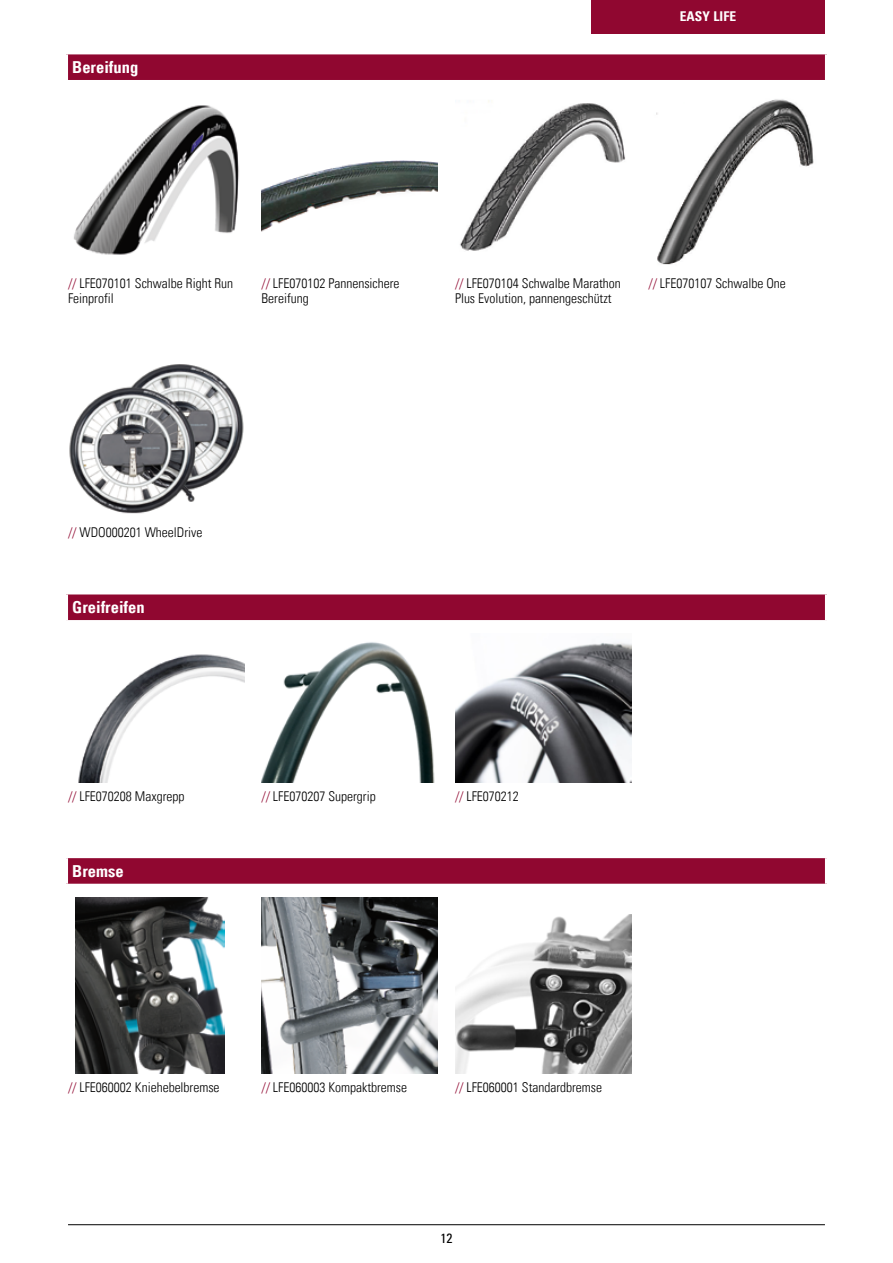
<style>
.page{position:relative;width:893px;height:1263px;background:#fff}
.page>*{position:absolute;margin:0;border:0;box-sizing:border-box;transform-origin:0 0}
.t1{font:16.5px "Univers Com 67 Bold Cond";color:#fff}
.t2{font:13.5px/15px "Univers Com 47 Light Cond";color:#000}
.t3{font:13.5px "Univers Com 67 Bold Cond";letter-spacing:.01em;color:#fff}
.t4{font:condensed 13.5px "Univers Com 57";color:#000}
.s1{color:#900730}
</style>
<div class="page">
<img style="left:76px;top:897px;width:149px;height:177px">
<img style="left:78px;top:654px;width:166px;height:128px">
<img style="left:261px;top:642px;width:174px;height:140px">
<img style="left:69px;top:364px;width:175px;height:150px">
<img style="left:460px;top:100px;width:165px;height:151px">
<img style="left:74px;top:105px;width:165px;height:150px">
<img style="left:261px;top:160px;width:177px;height:72px">
<img style="left:656px;top:99px;width:158px;height:166px">
<img style="left:455px;top:642px;width:176px;height:140px">
<div style="left:66px;top:593px;width:761px;height:29px;background:#900730"></div>
<hr style="left:65px;top:591px;width:763px;height:3px;background:#fff">
<hr style="left:65px;top:594px;width:3px;height:26px;background:#fff">
<hr style="left:825px;top:594px;width:3px;height:26px;background:#fff">
<hr style="left:65px;top:620px;width:763px;height:3px;background:#fff">
<img style="left:261px;top:897px;width:177px;height:177px">
<img style="left:455px;top:914px;width:176px;height:160px">
<div style="left:66px;top:856px;width:761px;height:29px;background:#900730"></div>
<hr style="left:65px;top:855px;width:763px;height:3px;background:#fff">
<hr style="left:65px;top:858px;width:3px;height:26px;background:#fff">
<hr style="left:825px;top:858px;width:3px;height:26px;background:#fff">
<hr style="left:65px;top:884px;width:763px;height:3px;background:#fff">
<div style="left:66px;top:53px;width:761px;height:29px;background:#900730"></div>
<hr style="left:65px;top:51px;width:763px;height:3px;background:#fff">
<hr style="left:65px;top:54px;width:3px;height:26px;background:#fff">
<hr style="left:825px;top:54px;width:3px;height:26px;background:#fff">
<hr style="left:65px;top:80px;width:763px;height:3px;background:#fff">
<div style="left:591px;top:0;width:234px;height:34px;background:#900730"></div>
<hr style="left:68px;top:1224px;width:757px;height:1px;background:#000">
<p class="t1" style="left:72px;top:57px;width:67px">Bereifung</p>
<p class="t3" style="left:680px;top:8px;width:58px">EASY LIFE</p>
<p class="t2" style="left:68px;top:276px;width:167px"><span class="s1">//</span> LFE070101 Schwalbe Right Run<br>Feinprofil</p>
<p class="t2" style="left:261px;top:276px;width:140px"><span class="s1">//</span> LFE070102 Pannensichere<br>Bereifung</p>
<p class="t2" style="left:455px;top:276px;width:167px"><span class="s1">//</span> LFE070104 Schwalbe Marathon<br>Plus Evolution, pannengeschützt</p>
<p class="t2" style="left:648px;top:276px;width:139px"><span class="s1">//</span> LFE070107 Schwalbe One</p>
<p class="t2" style="left:68px;top:525px;width:136px"><span class="s1">//</span> WDO000201 WheelDrive</p>
<p class="t1" style="left:72px;top:597px;width:74px">Greifreifen</p>
<p class="t2" style="left:68px;top:788px;width:118px"><span class="s1">//</span> LFE070208 Maxgrepp</p>
<p class="t1" style="left:72px;top:861px;width:53px">Bremse</p>
<p class="t2" style="left:261px;top:788px;width:116px"><span class="s1">//</span> LFE070207 Supergrip</p>
<p class="t2" style="left:455px;top:788px;width:65px"><span class="s1">//</span> LFE070212</p>
<p class="t2" style="left:68px;top:1080px;width:153px"><span class="s1">//</span> LFE060002 Kniehebelbremse</p>
<p class="t2" style="left:261px;top:1080px;width:147px"><span class="s1">//</span> LFE060003 Kompaktbremse</p>
<p class="t2" style="left:455px;top:1080px;width:149px"><span class="s1">//</span> LFE060001 Standardbremse</p>
<p class="t4" style="left:440px;top:1229px;width:13px">12</p>
</div>
